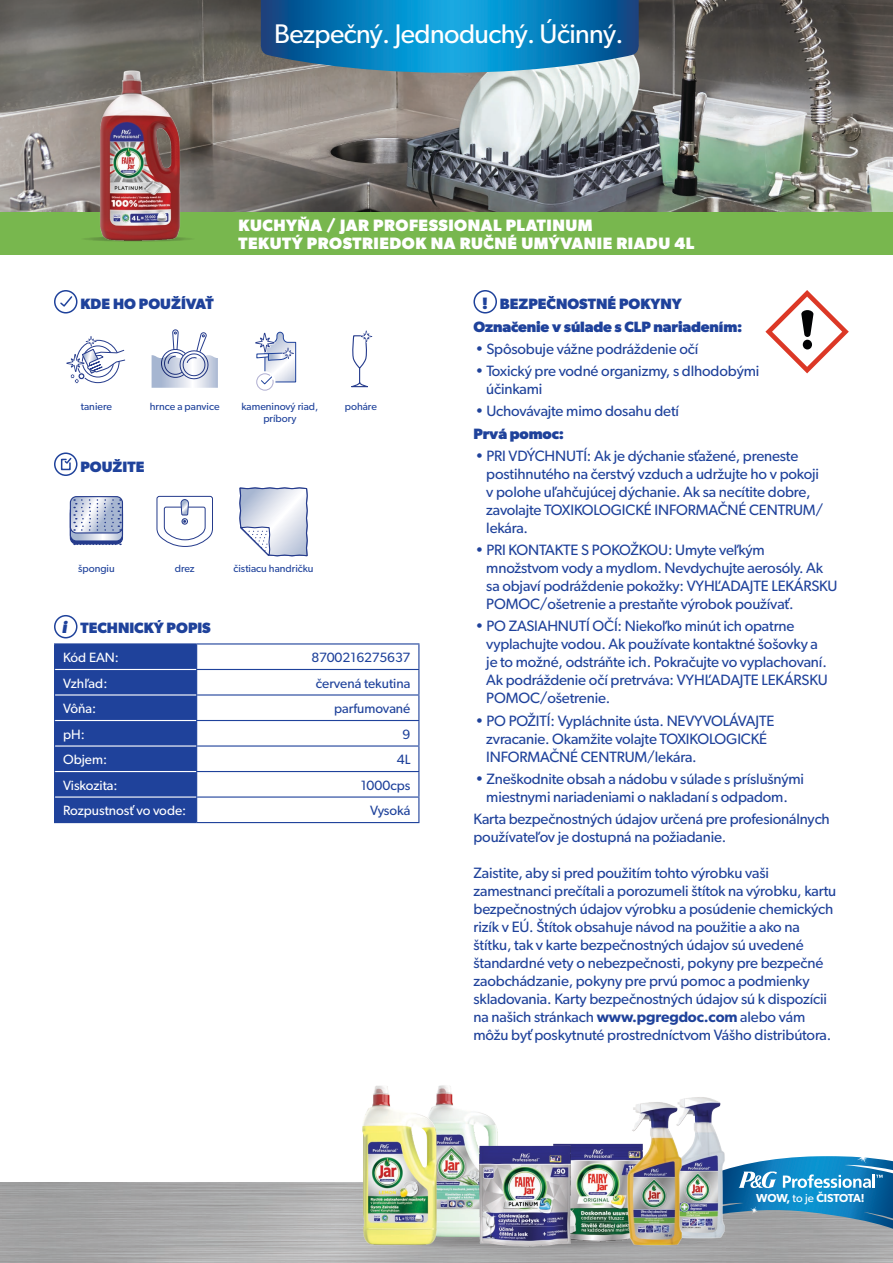
<style>
.page{position:relative;width:893px;height:1263px;background:#fff}
.page>*{position:absolute;margin:0;border:0;box-sizing:border-box;transform-origin:0 0}
.t1{font:27px "Gibson";letter-spacing:-.02em;color:#fff}
.t2{font:700 16.5px/18px "Gibson";letter-spacing:.03em;color:#fff}
.t3{font:15px/18px "Gibson";letter-spacing:-.01em;color:#1f429b}
.t4{font:700 15px/22.2px "Gibson";color:#1f429b}
.t5{font:13.5px "Gibson";color:#fff}
.t6{font:13.5px "Gibson";color:#1f429b}
.t7{font:600 11.55px "Gibson";letter-spacing:-.02em;color:#fff}
.t8{font:10.5px/12.6px "Gibson";color:#1f429b;text-align:center}
.s1{font-style:italic;font-size:16.5px}
.s2{font-size:16.5px}
.s3{font-weight:600}
.s4{font-weight:400}
</style>
<div class="page">
<img style="left:0;top:0;width:893px;height:213px">
<div style="left:0;top:213px;width:893px;height:42px;background:#78b74e"></div>
<img style="left:51px;top:67px;width:178px;height:175px">
<svg style="left:765px;top:290px;width:84px;height:83px"></svg>
<svg style="left:260px;top:0;width:379px;height:73px;background:#1781b8"></svg>
<svg style="left:357px;top:1231px;width:372px;height:17px"></svg>
<svg style="left:731px;top:1156px;width:162px;height:73px;background:#4491bb"></svg>
<img style="left:443px;top:1085px;width:55px;height:156px">
<img style="left:355px;top:1085px;width:88px;height:163px">
<img style="left:553px;top:1143px;width:68px;height:101px">
<img style="left:472px;top:1144px;width:105px;height:104px">
<img style="left:686px;top:1097px;width:45px;height:144px">
<img style="left:621px;top:1098px;width:65px;height:150px">
<div style="left:473px;top:290px;width:24px;height:23px;border:2px solid #1f429b;border-radius:50%"></div>
<svg style="left:55px;top:291px;width:22px;height:22px"></svg>
<svg style="left:59px;top:295px;width:15px;height:13px"></svg>
<div style="left:54px;top:290px;width:24px;height:23px;border:2px solid #1f429b;border-radius:50%"></div>
<svg style="left:66px;top:336px;width:60px;height:48px"></svg>
<svg style="left:152px;top:329px;width:66px;height:59px"></svg>
<svg style="left:255px;top:331px;width:42px;height:60px"></svg>
<svg style="left:351px;top:330px;width:22px;height:58px"></svg>
<svg style="left:55px;top:453px;width:22px;height:22px"></svg>
<svg style="left:60px;top:456px;width:13px;height:15px"></svg>
<div style="left:54px;top:452px;width:24px;height:24px;border:2px solid #1f429b;border-radius:50%"></div>
<div style="left:70px;top:507px;width:53px;height:37px;border:1px solid #253b8c;border-radius:6px"></div>
<div style="left:70px;top:496px;width:53px;height:37px;border:1px solid #253b8c;border-radius:6px"></div>
<svg style="left:70px;top:497px;width:52px;height:48px;background:#aab5d2"></svg>
<svg style="left:156px;top:495px;width:57px;height:52px"></svg>
<svg style="left:239px;top:487px;width:69px;height:70px"></svg>
<div style="left:54px;top:615px;width:24px;height:23px;border:2px solid #1f429b;border-radius:50%"></div>
<hr style="left:54px;top:643px;width:143px;height:1px;background:#1f429b">
<hr style="left:197px;top:643px;width:222px;height:1px;background:#1f429b">
<hr style="left:196px;top:669px;width:223px;height:1px;background:#1f429b">
<hr style="left:196px;top:694px;width:223px;height:1px;background:#1f429b">
<hr style="left:196px;top:720px;width:223px;height:1px;background:#1f429b">
<hr style="left:196px;top:745px;width:223px;height:1px;background:#1f429b">
<hr style="left:196px;top:771px;width:223px;height:1px;background:#1f429b">
<hr style="left:196px;top:796px;width:223px;height:2px;background:#1f429b">
<div style="left:54px;top:644px;width:143px;height:178px;background:#1f429b"></div>
<svg style="left:418px;top:644px;width:1px;height:178px"></svg>
<hr style="left:54px;top:822px;width:143px;height:1px;background:#1f429b">
<hr style="left:197px;top:822px;width:222px;height:1px;background:#1f429b">
<hr style="left:55px;top:669px;width:141px;height:1px;background:#fff">
<hr style="left:55px;top:694px;width:141px;height:1px;background:#fff">
<hr style="left:55px;top:720px;width:141px;height:1px;background:#fff">
<hr style="left:55px;top:745px;width:141px;height:1px;background:#fff">
<hr style="left:55px;top:771px;width:141px;height:1px;background:#fff">
<hr style="left:55px;top:796px;width:141px;height:2px;background:#fff">
<h1 class="t1" style="left:274px;top:17px;width:351px">Bezpečný. Jednoduchý. Účinný.</h1>
<p class="t2" style="left:239px;top:216px;width:457px">KUCHYŇA / JAR PROFESSIONAL PLATINUM<br>TEKUTÝ PROSTRIEDOK NA RUČNÉ UMÝVANIE RIADU 4L</p>
<p class="t4" style="left:80px;top:293px;width:135px">KDE HO POUŽÍVAŤ</p>
<p class="t8" style="left:81px;top:400px;width:33px">taniere</p>
<p class="t8" style="left:150px;top:400px;width:71px">hrnce a panvice</p>
<p class="t8" style="left:241px;top:400px;width:78px">kameninový riad, príbory</p>
<p class="t8" style="left:345px;top:400px;width:34px">poháre</p>
<p class="t4" style="left:80px;top:455px;width:65px">POUŽITE</p>
<p class="t8" style="left:78px;top:562px;width:38px">špongiu</p>
<p class="t8" style="left:175px;top:562px;width:21px">drez</p>
<p class="t8" style="left:233px;top:562px;width:82px">čistiacu handričku</p>
<p class="t4" style="left:62px;top:616px;width:150px"><span class="s1">i</span> TECHNICKÝ POPIS</p>
<p class="t5" style="left:63px;top:649px;width:57px">Kód EAN:</p>
<p class="t6" style="left:311px;top:649px;width:100px">8700216275637</p>
<p class="t5" style="left:63px;top:675px;width:46px">Vzhľad:</p>
<p class="t6" style="left:316px;top:675px;width:96px">červená tekutina</p>
<p class="t5" style="left:63px;top:700px;width:35px">Vôňa:</p>
<p class="t6" style="left:334px;top:700px;width:78px">parfumované</p>
<p class="t5" style="left:63px;top:726px;width:23px">pH:</p>
<p class="t6" style="left:402px;top:726px;width:9px">9</p>
<p class="t5" style="left:63px;top:751px;width:46px">Objem:</p>
<p class="t6" style="left:397px;top:751px;width:15px">4L</p>
<p class="t5" style="left:63px;top:777px;width:56px">Viskozita:</p>
<p class="t6" style="left:361px;top:777px;width:51px">1000cps</p>
<p class="t5" style="left:63px;top:802px;width:125px">Rozpustnosť vo vode:</p>
<p class="t6" style="left:370px;top:802px;width:42px">Vysoká</p>
<p class="t4" style="left:473px;top:293px;width:270px;text-indent:9px"><span class="s2">!</span> BEZPEČNOSTNÉ POKYNY<br>Označenie v súlade s CLP nariadením:</p>
<p class="t3" style="left:476px;top:339px;width:224px">• Spôsobuje vážne podráždenie očí</p>
<p class="t3" style="left:486px;top:362px;width:275px;text-indent:-11px">• Toxický pre vodné organizmy, s dlhodobými účinkami</p>
<p class="t3" style="left:476px;top:402px;width:205px">• Uchovávajte mimo dosahu detí</p>
<p class="t4" style="left:473px;top:422px;width:92px">Prvá pomoc:</p>
<p class="t3" style="left:486px;top:446px;width:339px;text-indent:-11px">• PRI VDÝCHNUTÍ: Ak je dýchanie sťažené, preneste postihnutého na čerstvý vzduch a udržujte ho v pokoji v polohe uľahčujúcej dýchanie. Ak sa necítite dobre, zavolajte TOXIKOLOGICKÉ INFORMAČNÉ CENTRUM/ lekára.</p>
<p class="t3" style="left:486px;top:541px;width:353px;text-indent:-11px">• PRI KONTAKTE S POKOŽKOU: Umyte veľkým množstvom vody a mydlom. Nevdychujte aerosóly. Ak sa objaví podráždenie pokožky: VYHĽADAJTE LEKÁRSKU POMOC/ošetrenie a prestaňte výrobok používať.</p>
<p class="t3" style="left:486px;top:617px;width:343px;text-indent:-11px">• PO ZASIAHNUTÍ OČÍ: Niekoľko minút ich opatrne vyplachujte vodou. Ak používate kontaktné šošovky a je to možné, odstráňte ich. Pokračujte vo vyplachovaní.<br>Ak podráždenie očí pretrváva: VYHĽADAJTE LEKÁRSKU POMOC/ošetrenie.</p>
<p class="t3" style="left:486px;top:711px;width:290px;text-indent:-11px">• PO POŽITÍ: Vypláchnite ústa. NEVYVOLÁVAJTE zvracanie. Okamžite volajte TOXIKOLOGICKÉ<br>INFORMAČNÉ CENTRUM/lekára.</p>
<p class="t3" style="left:476px;top:769px;width:330px;text-align:center">• Zneškodnite obsah a nádobu v súlade s príslušnými miestnymi nariadeniami o nakladaní s odpadom.</p>
<p class="t3" style="left:473px;top:810px;width:358px">Karta bezpečnostných údajov určená pre profesionálnych používateľov je dostupná na požiadanie.</p>
<p class="t3" style="left:473px;top:863px;width:364px">Zaistite, aby si pred použitím tohto výrobku vaši zamestnanci prečítali a porozumeli štítok na výrobku, kartu bezpečnostných údajov výrobku a posúdenie chemických rizík v EÚ. Štítok obsahuje návod na použitie a ako na štítku, tak v karte bezpečnostných údajov sú uvedené štandardné vety o nebezpečnosti, pokyny pre bezpečné zaobchádzanie, pokyny pre prvú pomoc a podmienky skladovania. Karty bezpečnostných údajov sú k dispozícii na našich stránkach <span class="s3">www.pgregdoc.com</span> alebo vám môžu byť poskytnuté prostredníctvom Vášho distribútora.</p>
<p class="t7" style="left:756px;top:1191px;width:110px">WOW, <span class="s4">to je</span> ČISTOTA!</p>
</div>
